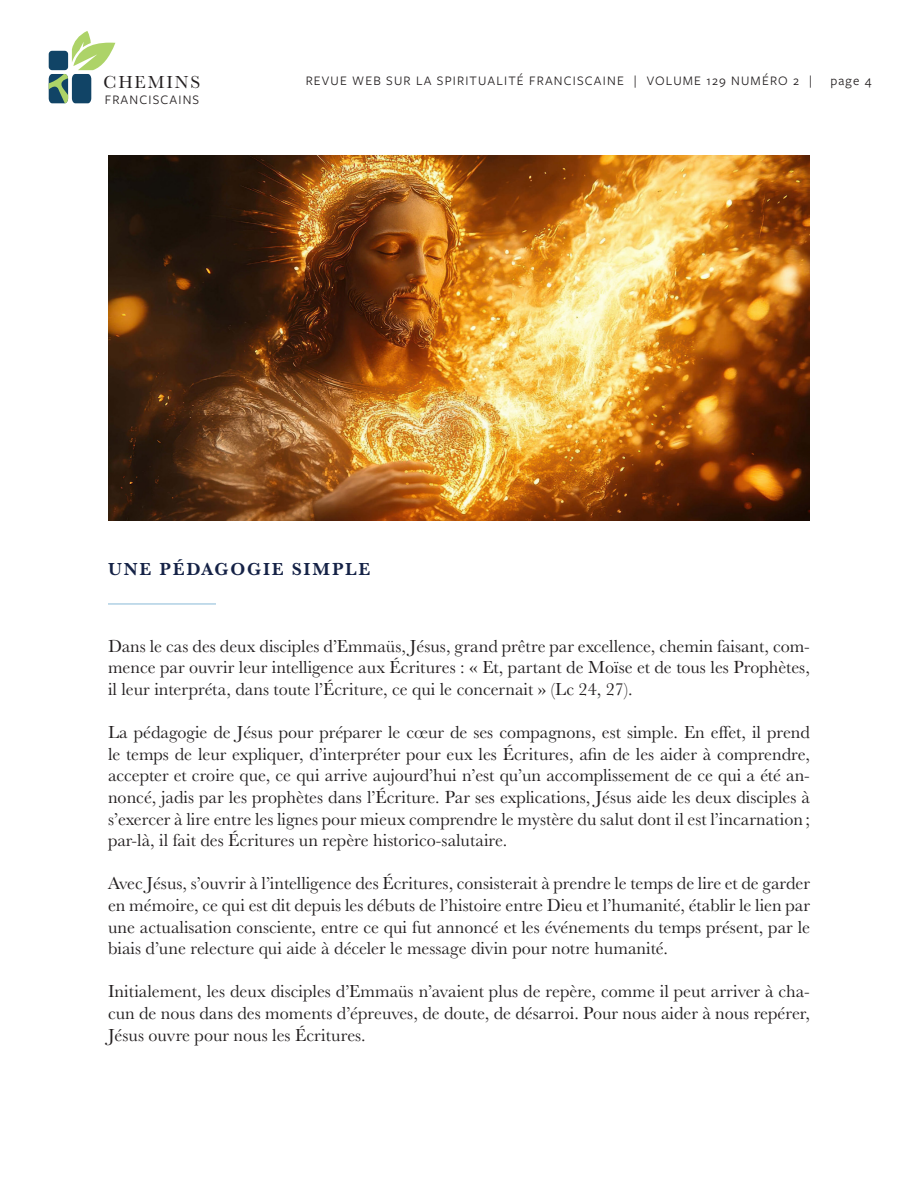
<style>
.page{position:relative;width:918px;height:1188px;background:#fff}
.page>*{position:absolute;margin:0;border:0;box-sizing:border-box;transform-origin:0 0}
.corps{font:18px/21.6px "Baskerville URW";color:#231f20;text-align:justify}
.sous-titre{font:700 18px "Baskerville URW";letter-spacing:.1em;color:#152246}
.corps-2{font:18px "Baskerville URW";letter-spacing:.1em;color:#231f20}
.t1{font:13.5px "Freight Sans Pro";letter-spacing:.085em;color:#231f20}
</style>
<div class="page">
<svg style="left:49px;top:31px;width:66px;height:72px"></svg>
<hr style="left:108px;top:603px;width:108px;height:2px;background:#b0d0e4">
<img style="left:108px;top:155px;width:702px;height:366px">
<p class="corps-2" style="left:104px;top:70px;width:98px">CHEMINS</p>
<p class="t1" style="left:105px;top:90px;width:96px">FRANCISCAINS</p>
<p class="t1" style="left:306px;top:72px;width:508px">REVUE WEB SUR LA SPIRITUALITÉ FRANCISCAINE | VOLUME 129 NUMÉRO 2 |</p>
<p class="t1" style="left:830px;top:72px;width:43px">page 4</p>
<p class="sous-titre" style="left:108px;top:556px;width:264px">UNE PÉDAGOGIE SIMPLE</p>
<p class="corps" style="left:108px;top:634px;width:704px">Dans le cas des deux disciples d’Emmaüs, Jésus, grand prêtre par excellence, chemin faisant, com&shy;mence par ouvrir leur intelligence aux Écritures : « Et, partant de Moïse et de tous les Prophètes, il leur interpréta, dans toute l’Écriture, ce qui le concernait » (Lc 24, 27).</p>
<p class="corps" style="left:108px;top:721px;width:704px">La pédagogie de Jésus pour préparer le cœur de ses compagnons, est simple. En effet, il prend le temps de leur expliquer, d’interpréter pour eux les Écritures, afin de les aider à comprendre, accepter et croire que, ce qui arrive aujourd’hui n’est qu’un accomplissement de ce qui a été an&shy;noncé, jadis par les prophètes dans l’Écriture. Par ses explications, Jésus aide les deux disciples à s’exercer à lire entre les lignes pour mieux comprendre le mystère du salut dont il est l’incarnation; par-là, il fait des Écritures un repère historico-salutaire.</p>
<p class="corps" style="left:108px;top:872px;width:704px">Avec Jésus, s’ouvrir à l’intelligence des Écritures, consisterait à prendre le temps de lire et de garder en mémoire, ce qui est dit depuis les débuts de l’histoire entre Dieu et l’humanité, établir le lien par une actualisation consciente, entre ce qui fut annoncé et les événements du temps présent, par le biais d’une relecture qui aide à déceler le message divin pour notre humanité.</p>
<p class="corps" style="left:108px;top:980px;width:704px">Initialement, les deux disciples d’Emmaüs n’avaient plus de repère, comme il peut arriver à cha&shy;cun de nous dans des moments d’épreuves, de doute, de désarroi. Pour nous aider à nous repérer, Jésus ouvre pour nous les Écritures.</p>
</div>
